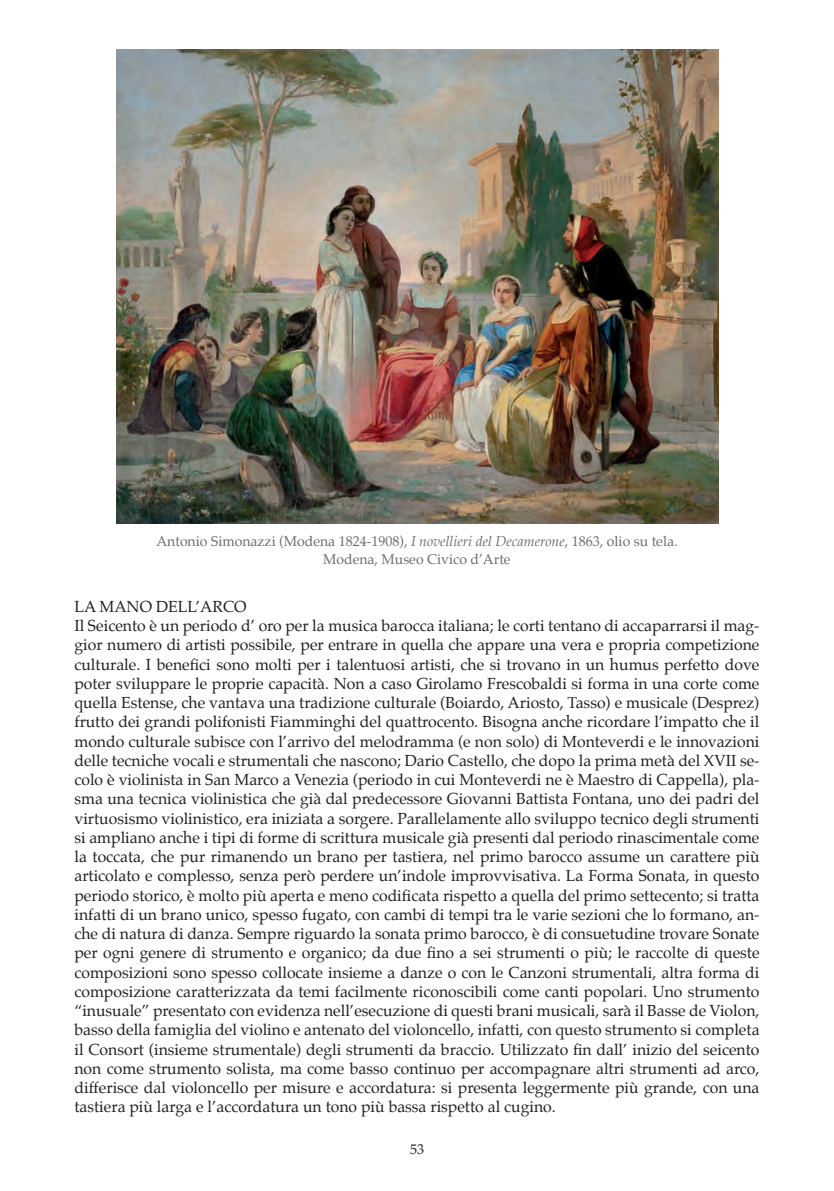
<style>
.page{position:relative;width:834px;height:1191px;background:#fff}
.page>*{position:absolute;margin:0;border:0;box-sizing:border-box;transform-origin:0 0}
.t1{font:15.75px/19.2px "Palatino";color:#231f20}
.t2{font:14px/17.5px "Palatino";color:#6c6d70;text-align:center}
.t3{font:14px "Palatino";color:#231f20}
.s1{font-style:italic}
</style>
<div class="page">
<img style="left:116px;top:50px;width:602px;height:474px">
<p class="t2" style="left:156px;top:532px;width:522px">Antonio Simonazzi (Modena 1824-1908), <span class="s1">I novellieri del Decamerone</span>, 1863, olio su tela.<br>Modena, Museo Civico d’Arte</p>
<p class="t1" style="left:74px;top:596px;width:686px">LA MANO DELL’ARCO<br>Il Seicento è un periodo d’ oro per la musica barocca italiana; le corti tentano di accaparrarsi il mag&shy;gior numero di artisti possibile, per entrare in quella che appare una vera e propria competizione culturale. I benefici sono molti per i talentuosi artisti, che si trovano in un humus perfetto dove poter sviluppare le proprie capacità. Non a caso Girolamo Frescobaldi si forma in una corte come quella Estense, che vantava una tradizione culturale (Boiardo, Ariosto, Tasso) e musicale (Desprez) frutto dei grandi polifonisti Fiamminghi del quattrocento. Bisogna anche ricordare l’impatto che il mondo culturale subisce con l’arrivo del melodramma (e non solo) di Monteverdi e le innovazioni delle tecniche vocali e strumentali che nascono; Dario Castello, che dopo la prima metà del XVII se&shy;colo è violinista in San Marco a Venezia (periodo in cui Monteverdi ne è Maestro di Cappella), pla&shy;sma una tecnica violinistica che già dal predecessore Giovanni Battista Fontana, uno dei padri del virtuosismo violinistico, era iniziata a sorgere. Parallelamente allo sviluppo tecnico degli strumenti si ampliano anche i tipi di forme di scrittura musicale già presenti dal periodo rinascimentale come la toccata, che pur rimanendo un brano per tastiera, nel primo barocco assume un carattere più articolato e complesso, senza però perdere un’indole improvvisativa. La Forma Sonata, in questo periodo storico, è molto più aperta e meno codificata rispetto a quella del primo settecento; si tratta infatti di un brano unico, spesso fugato, con cambi di tempi tra le varie sezioni che lo formano, an&shy;che di natura di danza. Sempre riguardo la sonata primo barocco, è di consuetudine trovare Sonate per ogni genere di strumento e organico; da due fino a sei strumenti o più; le raccolte di queste composizioni sono spesso collocate insieme a danze o con le Canzoni strumentali, altra forma di composizione caratterizzata da temi facilmente riconoscibili come canti popolari. Uno strumento “inusuale” presentato con evidenza nell’esecuzione di questi brani musicali, sarà il Basse de Violon, basso della famiglia del violino e antenato del violoncello, infatti, con questo strumento si completa il Consort (insieme strumentale) degli strumenti da braccio. Utilizzato fin dall’ inizio del seicento non come strumento solista, ma come basso continuo per accompagnare altri strumenti ad arco, differisce dal violoncello per misure e accordatura: si presenta leggermente più grande, con una tastiera più larga e l’accordatura un tono più bassa rispetto al cugino.</p>
<p class="t3" style="left:410px;top:1137px;width:15px">53</p>
</div>
